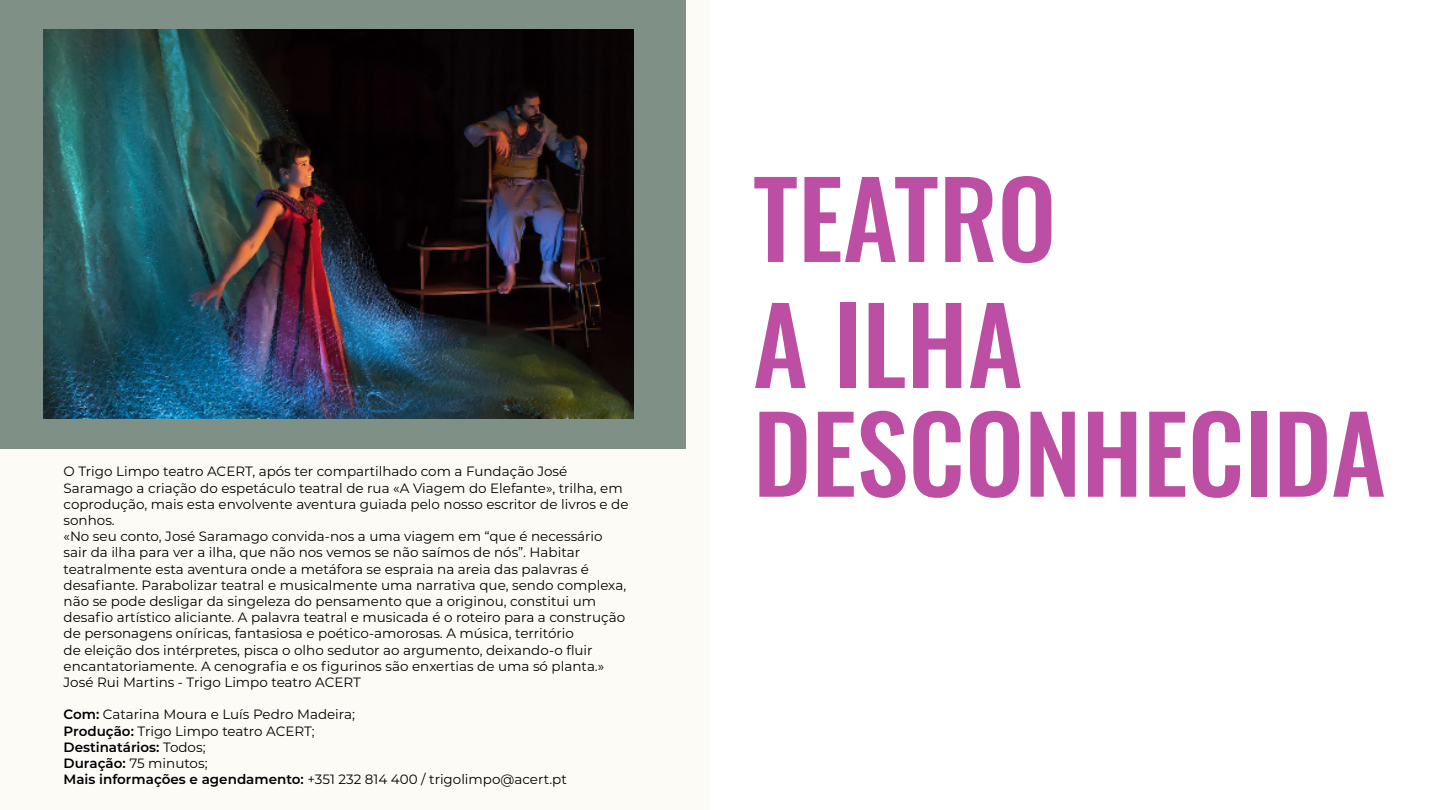
<style>
.page{position:relative;width:1440px;height:810px;background:#fff}
.page>*{position:absolute;margin:0;border:0;box-sizing:border-box;transform-origin:0 0}
.Medium_Size_110pt_Lea_132pt_Left{font:500 105px/108.8px "Oswald";color:#bc4fa3}
.Body{font:13.5px/16.2px "Montserrat";color:#000}
.Body-2{font:600 13.5px "Montserrat";color:#000}
.s1{font-weight:600}
.s2{font-weight:400}
</style>
<div class="page">
<div style="left:0;top:0;width:710px;height:810px;background:#fcf9f1"></div>
<div style="left:0;top:0;width:686px;height:448px;background:#7f9087"></div>
<img style="left:43px;top:29px;width:590px;height:389px">
<p class="Body" style="left:64px;top:463px;width:566px">O Trigo Limpo teatro ACERT, após ter compartilhado com a Fundação José Saramago a criação do espetáculo teatral de rua «A Viagem do Elefante», trilha, em coprodução, mais esta envolvente aventura guiada pelo nosso escritor de livros e de sonhos.</p>
<p class="Body" style="left:64px;top:528px;width:564px">«No seu conto, José Saramago convida-nos a uma viagem em “que é necessário sair da ilha para ver a ilha, que não nos vemos se não saímos de nós”. Habitar teatralmente esta aventura onde a metáfora se espraia na areia das palavras é desafiante. Parabolizar teatral e musicalmente uma narrativa que, sendo complexa, não se pode desligar da singeleza do pensamento que a originou, constitui um desafio artístico aliciante. A palavra teatral e musicada é o roteiro para a construção de personagens oníricas, fantasiosa e poético-amorosas. A música, território<br>de eleição dos intérpretes, pisca o olho sedutor ao argumento, deixando-o fluir encantatoriamente. A cenografia e os figurinos são enxertias de uma só planta.»</p>
<p class="Body" style="left:64px;top:674px;width:299px">José Rui Martins - Trigo Limpo teatro ACERT</p>
<p class="Body" style="left:64px;top:706px;width:293px"><span class="s1">Com:</span> Catarina Moura e Luís Pedro Madeira;</p>
<p class="Body" style="left:64px;top:722px;width:253px"><span class="s1">Produção:</span> Trigo Limpo teatro ACERT;</p>
<p class="Body-2" style="left:64px;top:737px;width:144px">Destinatários: <span class="s2">Todos;</span></p>
<p class="Body" style="left:64px;top:755px;width:146px"><span class="s1">Duração:</span> 75 minutos;</p>
<p class="Body" style="left:64px;top:771px;width:505px"><span class="s1">Mais informações e agendamento:</span> +351 232 814 400 / trigolimpo@acert.pt</p>
<p class="Medium_Size_110pt_Lea_132pt_Left" style="left:753px;top:171px;width:305px">TEATRO</p>
<p class="Medium_Size_110pt_Lea_132pt_Left" style="left:753px;top:297px;width:635px">A ILHA<br>DESCONHECIDA</p>
</div>
